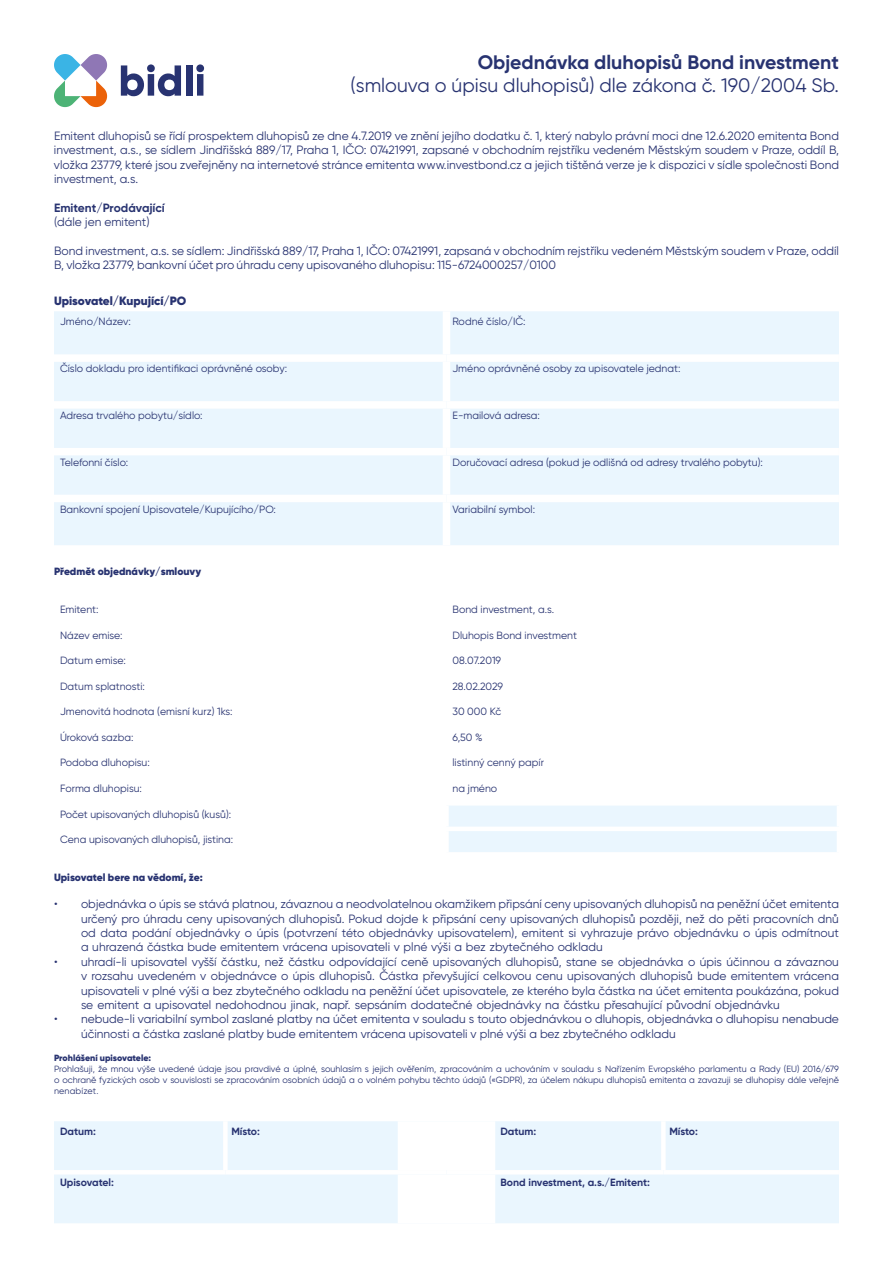
<style>
.page{position:relative;width:893px;height:1263px;background:#fff}
.page>*{position:absolute;margin:0;border:0;box-sizing:border-box;transform-origin:0 0}
.t1{font:19.5px "Gilroy";color:#283371}
.t2{font:700 19.5px "Gilroy";color:#283371}
.t3{font:12px/14.4px "Gilroy";color:#283371;text-align:justify}
.t4{font:900 12px "Gilroy";color:#283371}
.t5{font:700 12px "Gilroy";color:#283371}
.t6{font:10.5px "Gilroy";color:#283371}
.t7{font:700 10.5px "Gilroy";color:#283371}
.t8{font:900 10.5px "Gilroy";color:#283371}
.t9{font:9px/10.8px "Gilroy";color:#283371}
.t10{font:900 9px "Gilroy";color:#283371}
</style>
<div class="page">
<div style="left:54px;top:311px;width:785px;height:234px;background:#eaf6fe"></div>
<div style="left:443px;top:311px;width:7px;height:43px;background:#fff"></div>
<div style="left:54px;top:354px;width:392px;height:8px;background:#fff"></div>
<div style="left:446px;top:354px;width:393px;height:8px;background:#fff"></div>
<div style="left:443px;top:362px;width:7px;height:39px;background:#fff"></div>
<div style="left:54px;top:401px;width:392px;height:8px;background:#fff"></div>
<div style="left:446px;top:401px;width:393px;height:8px;background:#fff"></div>
<div style="left:443px;top:409px;width:7px;height:39px;background:#fff"></div>
<div style="left:54px;top:448px;width:392px;height:7px;background:#fff"></div>
<div style="left:446px;top:448px;width:393px;height:7px;background:#fff"></div>
<div style="left:443px;top:455px;width:7px;height:40px;background:#fff"></div>
<div style="left:54px;top:495px;width:392px;height:7px;background:#fff"></div>
<div style="left:446px;top:495px;width:393px;height:7px;background:#fff"></div>
<div style="left:443px;top:502px;width:7px;height:43px;background:#fff"></div>
<div style="left:449px;top:806px;width:388px;height:46px;background:#eaf6fe"></div>
<hr style="left:444px;top:827px;width:397px;height:4px;background:#fff">
<div style="left:54px;top:1121px;width:785px;height:102px;background:#eaf6fe"></div>
<div style="left:398px;top:1121px;width:97px;height:49px;background:#fff"></div>
<div style="left:398px;top:1174px;width:97px;height:49px;background:#fff"></div>
<div style="left:661px;top:1121px;width:5px;height:49px;background:#fff"></div>
<hr style="left:446px;top:1170px;width:217px;height:4px;background:#fff">
<hr style="left:663px;top:1170px;width:176px;height:4px;background:#fff">
<div style="left:223px;top:1121px;width:5px;height:49px;background:#fff"></div>
<hr style="left:54px;top:1170px;width:171px;height:4px;background:#fff">
<hr style="left:225px;top:1170px;width:221px;height:4px;background:#fff">
<svg style="left:54px;top:54px;width:54px;height:54px"></svg>
<svg style="left:121px;top:64px;width:60px;height:32px"></svg>
<div style="left:186px;top:65px;width:6px;height:31px;background:#283371"></div>
<svg style="left:196px;top:64px;width:8px;height:32px"></svg>
<h1 class="t2" style="left:478px;top:50px;width:363px">Objednávka dluhopisů Bond investment</h1>
<h1 class="t1" style="left:351px;top:74px;width:490px">(smlouva o úpisu dluhopisů) dle zákona č. 190/2004 Sb.</h1>
<p class="t3" style="left:54px;top:128px;width:786px">Emitent dluhopisů se řídíprospektem dluhopisů ze dne 4.7.2019 ve znění jejího dodatku č. 1, který nabylo právní moci dne 12.6.2020 emitenta Bond investment, a.s., se sídlem Jindřišská 889/17, Praha 1, IČO: 07421991, zapsané v obchodním rejstříku vedeném Městským soudem v Praze, oddíl B, vložka 23779, které jsou zveřejněny na internetové stránce emitenta www.investbond.cz a jejich tištěná verze je k dispozici v sídle společnosti Bond investment, a.s.</p>
<p class="t5" style="left:54px;top:200px;width:116px">Emitent/Prodávající</p>
<p class="t3" style="left:54px;top:215px;width:97px">(dále jen emitent)</p>
<p class="t3" style="left:54px;top:243px;width:786px">Bond investment, a.s. se sídlem: Jindřišská 889/17, Praha 1, IČO: 07421991, zapsaná v obchodním rejstříku vedeném Městským soudem v Praze, oddíl<br>B, vložka 23779, bankovníúčet pro úhradu ceny upisovaného dluhopisu: 115-6724000257/0100</p>
<p class="t4" style="left:54px;top:293px;width:134px">Upisovatel/Kupující/PO</p>
<p class="t6" style="left:60px;top:315px;width:72px">Jméno/Název:</p>
<p class="t6" style="left:452px;top:315px;width:75px">Rodné číslo/IČ:</p>
<p class="t6" style="left:60px;top:362px;width:229px">Číslo dokladu pro identifikaci oprávněné osoby:</p>
<p class="t6" style="left:452px;top:362px;width:230px">Jméno oprávněné osoby za upisovatele jednat:</p>
<p class="t6" style="left:60px;top:409px;width:144px">Adresa trvalého pobytu/sídlo:</p>
<p class="t6" style="left:452px;top:409px;width:89px">E-mailová adresa:</p>
<p class="t6" style="left:60px;top:456px;width:70px">Telefonníčíslo:</p>
<p class="t6" style="left:452px;top:456px;width:312px">Doručovacíadresa (pokud je odlišná od adresy trvalého pobytu):</p>
<p class="t6" style="left:60px;top:502px;width:217px">BankovníspojeníUpisovatele/Kupujícího/PO:</p>
<p class="t6" style="left:452px;top:502px;width:84px">Variabilnísymbol:</p>
<p class="t8" style="left:54px;top:565px;width:149px">Předmět objednávky/smlouvy</p>
<p class="t6" style="left:60px;top:603px;width:40px">Emitent:</p>
<p class="t6" style="left:60px;top:629px;width:64px">Název emise:</p>
<p class="t6" style="left:60px;top:654px;width:67px">Datum emise:</p>
<p class="t6" style="left:60px;top:680px;width:86px">Datum splatnosti:</p>
<p class="t6" style="left:60px;top:705px;width:174px">Jmenovitá hodnota (emisníkurz) 1ks:</p>
<p class="t6" style="left:60px;top:731px;width:75px">Úroková sazba:</p>
<p class="t6" style="left:60px;top:756px;width:91px">Podoba dluhopisu:</p>
<p class="t6" style="left:60px;top:782px;width:84px">Forma dluhopisu:</p>
<p class="t6" style="left:452px;top:603px;width:103px">Bond investment, a.s.</p>
<p class="t6" style="left:452px;top:628px;width:126px">Dluhopis Bond investment</p>
<p class="t6" style="left:452px;top:654px;width:50px">08.07.2019</p>
<p class="t6" style="left:452px;top:679px;width:52px">28.02.2029</p>
<p class="t6" style="left:452px;top:705px;width:50px">30 000 Kč</p>
<p class="t6" style="left:452px;top:731px;width:32px">6,50 %</p>
<p class="t6" style="left:452px;top:756px;width:93px">listinný cenný papír</p>
<p class="t6" style="left:452px;top:782px;width:46px">na jméno</p>
<p class="t6" style="left:60px;top:807px;width:173px">Počet upisovaných dluhopisů (kusů):</p>
<p class="t6" style="left:60px;top:833px;width:175px">Cena upisovaných dluhopisů, jistina:</p>
<p class="t8" style="left:54px;top:871px;width:150px">Upisovatel bere na vědomí, že:</p>
<p class="t3" style="left:81px;top:897px;width:759px;text-indent:-27px">• objednávka o úpis se stává platnou, závaznou a neodvolatelnou okamžikem připsáníceny upisovaných dluhopisů na peněžníúčet emitenta určený pro úhradu ceny upisovaných dluhopisů. Pokud dojde k připsání ceny upisovaných dluhopisů později, než do pěti pracovních dnů od data podání objednávky o úpis (potvrzení této objednávky upisovatelem), emitent si vyhrazuje právo objednávku o úpis odmítnout a uhrazená částka bude emitentem vrácena upisovateli v plné výši a bez zbytečného odkladu</p>
<p class="t3" style="left:81px;top:954px;width:759px;text-indent:-27px">• uhradí-li upisovatel vyšší částku, než částku odpovídající ceně upisovaných dluhopisů, stane se objednávka o úpis účinnou a závaznou v rozsahu uvedeném v objednávce o úpis dluhopisů. Částka převyšující celkovou cenu upisovaných dluhopisů bude emitentem vrácena upisovateli v plné výši a bez zbytečného odkladu na peněžníúčet upisovatele, ze kterého byla částka na účet emitenta poukázána, pokud se emitent a upisovatel nedohodnou jinak, např. sepsáním dodatečné objednávky na částku přesahující původní objednávku</p>
<p class="t3" style="left:81px;top:1012px;width:759px;text-indent:-27px">• nebude-li variabilnísymbol zaslané platby na účet emitenta v souladu s touto objednávkou o dluhopis, objednávka o dluhopisu nenabude účinnosti a částka zaslané platby bude emitentem vrácena upisovateli v plné výši a bez zbytečného odkladu</p>
<p class="t10" style="left:54px;top:1052px;width:99px">Prohlášeníupisovatele:</p>
<p class="t9" style="left:54px;top:1063px;width:786px">Prohlašuji, že mnou výše uvedené údaje jsou pravdivé a úplné, souhlasím s jejich ověřením, zpracováním a uchováním v souladu s Nařízením Evropského parlamentu a Rady (EU) 2016/679 o ochraně fyzických osob v souvislosti se zpracováním osobních údajů a o volném pohybu těchto údajů («GDPR), za účelem nákupu dluhopisů emitenta a zavazuji se dluhopisy dále veřejně nenabízet.</p>
<p class="t7" style="left:60px;top:1125px;width:37px">Datum:</p>
<p class="t7" style="left:231px;top:1125px;width:30px">Místo:</p>
<p class="t7" style="left:500px;top:1125px;width:37px">Datum:</p>
<p class="t7" style="left:669px;top:1125px;width:30px">Místo:</p>
<p class="t7" style="left:60px;top:1176px;width:56px">Upisovatel:</p>
<p class="t7" style="left:500px;top:1176px;width:151px">Bond investment, a.s./Emitent:</p>
</div>
